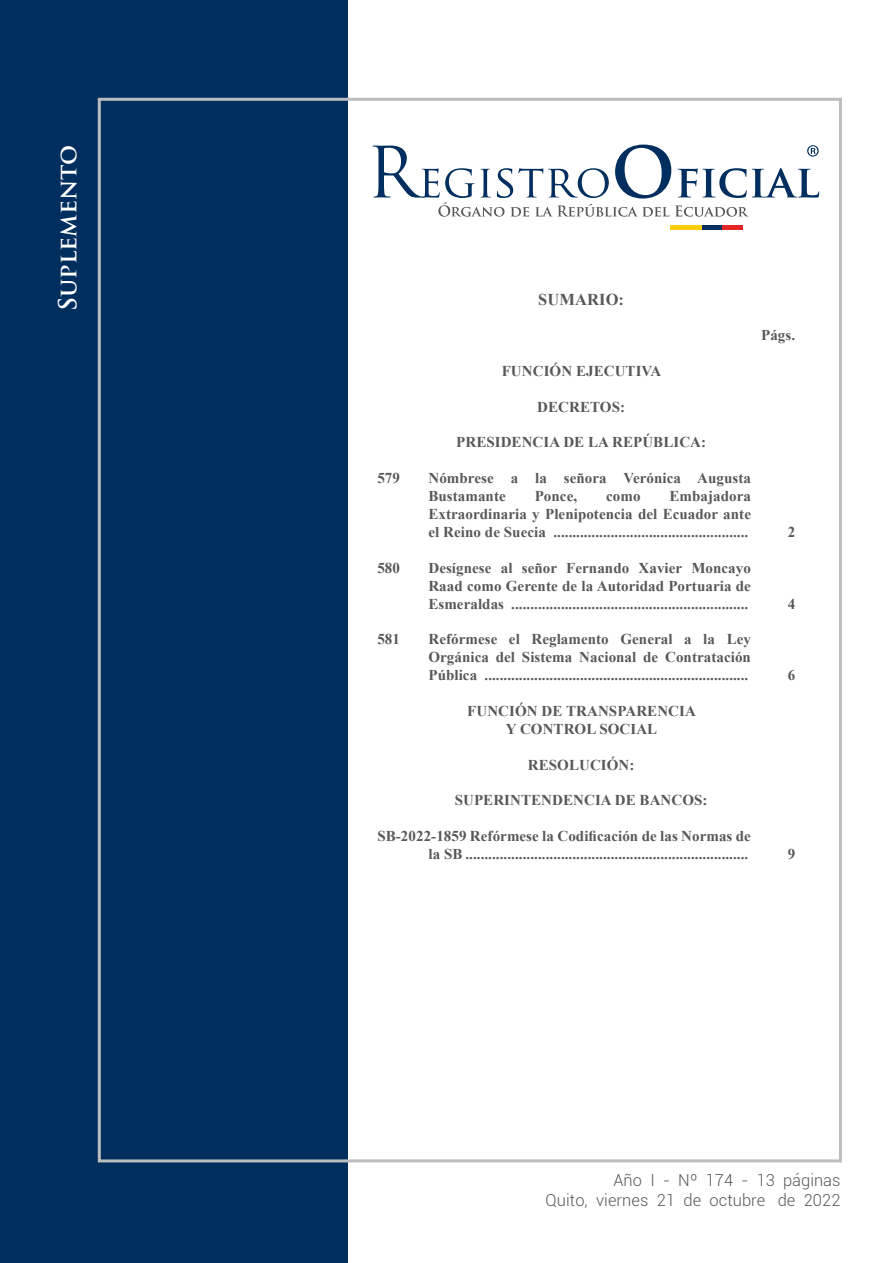
<style>
.page{position:relative;width:893px;height:1263px;background:#fff}
.page>*{position:absolute;margin:0;border:0;box-sizing:border-box;transform-origin:0 0}
.t1{font:700 24.3px "Trajan Pro";letter-spacing:.005em;color:#fff}
.t2{font:300 16.5px "Roboto";letter-spacing:.005em;color:#57585a}
.Sumario_Title{font:700 16.5px "Times New Roman";letter-spacing:.005em;color:#57585a}
.Sumario_Tab_1{font:700 15px/18px "Times New Roman";letter-spacing:.005em;color:#57585a;text-align:justify}
.Sumario_Center{font:700 15px/18px "Times New Roman";letter-spacing:.005em;color:#57585a;text-align:center}
.Sumario_Numero{font:700 15px "Times New Roman";color:#57585a}
</style>
<div class="page">
<div style="left:0;top:0;width:348px;height:1263px;background:#002e5e"></div>
<div style="left:670px;top:225px;width:32px;height:5px;background:#fccd0a"></div>
<div style="left:702px;top:225px;width:21px;height:5px;background:#002e5e"></div>
<div style="left:723px;top:225px;width:20px;height:5px;background:#e42625"></div>
<svg style="left:372px;top:145px;width:447px;height:72px"></svg>
<p class="t1" style="left:53px;top:311px;width:168px;rotate:-90deg">Suplemento</p>
<p class="Sumario_Title" style="left:538px;top:288px;width:87px">SUMARIO:</p>
<p class="Sumario_Center" style="left:502px;top:362px;width:161px">FUNCIÓN EJECUTIVA</p>
<p class="Sumario_Center" style="left:537px;top:397px;width:89px">DECRETOS:</p>
<p class="Sumario_Center" style="left:456px;top:433px;width:251px">PRESIDENCIA DE LA REPÚBLICA:</p>
<p class="Sumario_Tab_1" style="left:377px;top:469px;width:24px">579</p>
<p class="Sumario_Tab_1" style="left:428px;top:469px;width:324px">Nómbrese a la señora Verónica Augusta<br>Bustamante</p>
<p class="Sumario_Tab_1" style="left:428px;top:487px;width:324px;text-indent:241px">Embajadora Extraordinaria y Plenipotencia del Ecuador ante el Reino de Suecia ...................................................</p>
<p class="Sumario_Tab_1" style="left:535px;top:487px;width:44px">Ponce,</p>
<p class="Sumario_Tab_1" style="left:606px;top:487px;width:36px">como</p>
<p class="Sumario_Tab_1" style="left:377px;top:558px;width:24px">580</p>
<p class="Sumario_Tab_1" style="left:428px;top:558px;width:324px">Desígnese al señor Fernando Xavier Moncayo Raad como Gerente de la Autoridad Portuaria de Esmeraldas ..............................................................</p>
<p class="Sumario_Tab_1" style="left:377px;top:630px;width:24px">581</p>
<p class="Sumario_Tab_1" style="left:428px;top:630px;width:324px">Refórmese el Reglamento General a la Ley Orgánica del Sistema Nacional de Contratación Pública .....................................................................</p>
<p class="Sumario_Center" style="left:467px;top:702px;width:230px">FUNCIÓN DE TRANSPARENCIA<br>Y CONTROL SOCIAL</p>
<p class="Sumario_Center" style="left:528px;top:755px;width:108px">RESOLUCIÓN:</p>
<p class="Sumario_Center" style="left:455px;top:791px;width:254px">SUPERINTENDENCIA DE BANCOS:</p>
<p class="Sumario_Tab_1" style="left:377px;top:827px;width:375px;text-align:right">SB-2022-1859 Refórmese la Codificación de las Normas de la SB ..........................................................................</p>
<p class="Sumario_Numero" style="left:761px;top:325px;width:36px">Págs.</p>
<p class="Sumario_Numero" style="left:788px;top:522px;width:9px">2</p>
<p class="Sumario_Numero" style="left:788px;top:593px;width:9px">4</p>
<p class="Sumario_Numero" style="left:788px;top:665px;width:9px">6</p>
<p class="Sumario_Numero" style="left:788px;top:844px;width:9px">9</p>
<p class="t2" style="left:613px;top:1169px;width:229px">Año I - Nº 174 - 13 páginas</p>
<p class="t2" style="left:545px;top:1189px;width:297px">Quito, viernes 21 de octubre de 2022</p>
</div>
